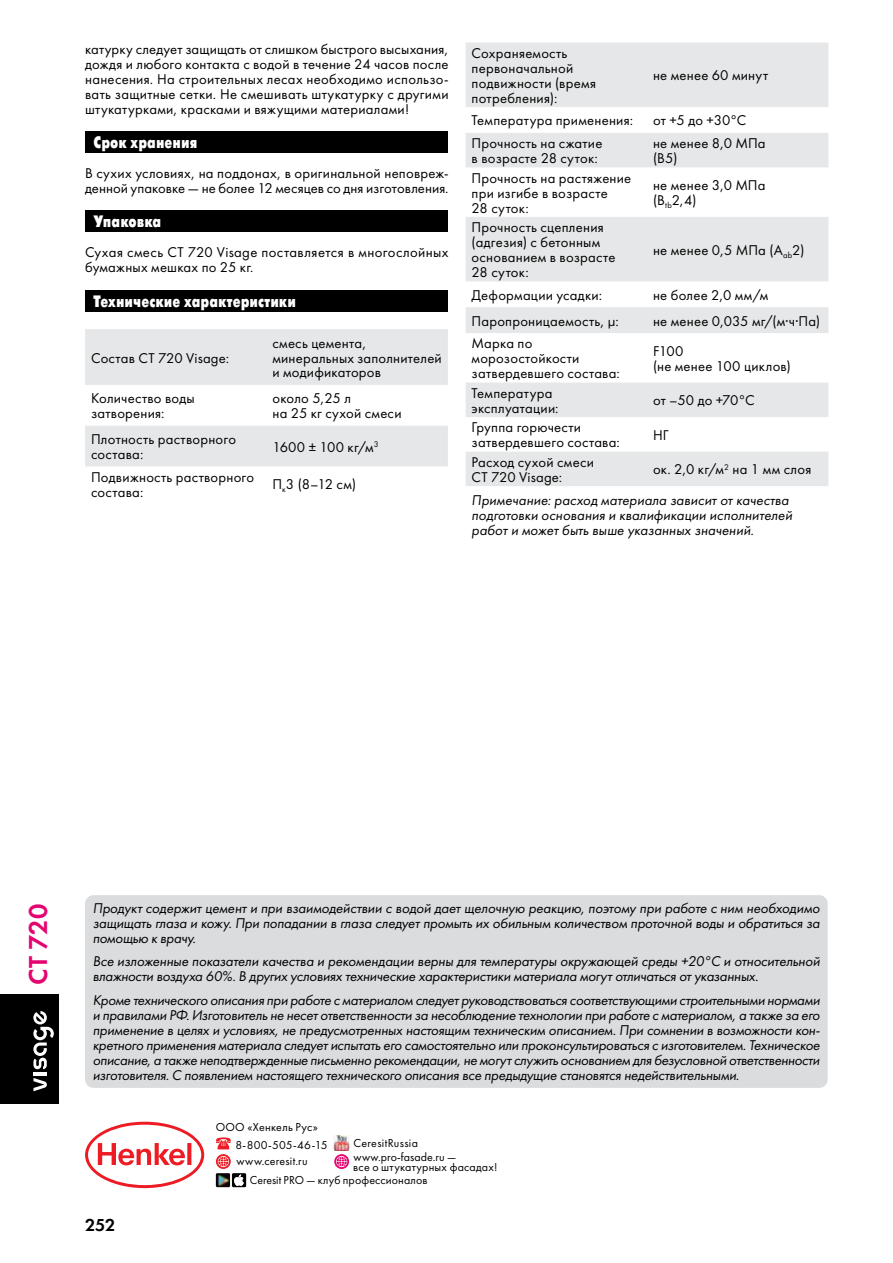
<style>
.page{position:relative;width:893px;height:1263px;background:#fff}
.page>*{position:absolute;margin:0;border:0;box-sizing:border-box;transform-origin:0 0}
.t1{font:27px "Futura New Demi";color:#e40571}
.t2{font:18px "Futura New Demi";color:#000}
.t3{font:16.5px "Futura Futuris Cond Extra Bold C";color:#fff}
.t4{font:italic 14.7px/15px "Futura Book C";letter-spacing:-.01em;color:#000}
.t5{font:14.7px/15px "Futura Book C";letter-spacing:.015em;color:#000}
.t6{font:12px/18px "Futura Book C";letter-spacing:.015em;color:#000}
.s1{font-style:normal}
</style>
<div class="page">
<svg style="left:85px;top:1122px;width:119px;height:66px"></svg>
<img style="left:334px;top:1135px;width:15px;height:15px">
<img style="left:216px;top:1173px;width:14px;height:14px">
<svg style="left:232px;top:1173px;width:14px;height:14px"></svg>
<svg style="left:216px;top:1137px;width:15px;height:12px"></svg>
<svg style="left:216px;top:1154px;width:15px;height:15px"></svg>
<svg style="left:218px;top:1156px;width:11px;height:11px"></svg>
<svg style="left:334px;top:1154px;width:15px;height:15px"></svg>
<svg style="left:336px;top:1156px;width:11px;height:11px"></svg>
<div style="left:85px;top:131px;width:363px;height:22px;background:#000"></div>
<div style="left:85px;top:210px;width:363px;height:22px;background:#000"></div>
<div style="left:85px;top:290px;width:363px;height:22px;background:#000"></div>
<svg style="left:85px;top:329px;width:363px;height:137px;fill:#e6e7e8"></svg>
<svg style="left:466px;top:43px;width:362px;height:443px;fill:#e6e7e8"></svg>
<div style="left:0;top:994px;width:58px;height:109px;background:#000"></div>
<hr style="left:33px;top:1072px;width:14px;height:3px;background:#fff">
<svg style="left:33px;top:1078px;width:14px;height:13px"></svg>
<svg style="left:33px;top:1011px;width:21px;height:58px"></svg>
<div style="left:85px;top:895px;width:743px;height:193px;background:#dbdcde;border-radius:9px"></div>
<p class="t5" style="left:85px;top:41px;width:365px;text-align:justify">катурку следует защищать от слишком быстрого высыхания, дождя и любого контакта с водой в течение 24 часов после нанесения. На строительных лесах необходимо использо&shy;вать защитные сетки. Не смешивать штукатурку с другими штукатурками, красками и вяжущими материалами!</p>
<p class="t3" style="left:94px;top:133px;width:105px">Срок хранения</p>
<p class="t5" style="left:85px;top:166px;width:365px">В сухих условиях, на поддонах, в оригинальной неповреж&shy;денной упаковке — не более 12 месяцев со дня изготовления.</p>
<p class="t3" style="left:94px;top:213px;width:69px">Упаковка</p>
<p class="t5" style="left:85px;top:245px;width:365px">Сухая смесь CT 720 Visage поставляется в многослойных бумажных мешках по 25 кг.</p>
<p class="t3" style="left:94px;top:292px;width:204px">Технические характеристики</p>
<p class="t5" style="left:91px;top:350px;width:140px">Состав CT 720 Visage:</p>
<p class="t5" style="left:272px;top:335px;width:171px">смесь цемента, минеральных заполнителей и модификаторов</p>
<p class="t5" style="left:91px;top:391px;width:105px">Количество воды затворения:</p>
<p class="t5" style="left:272px;top:391px;width:131px">около 5,25 л<br>на 25 кг сухой смеси</p>
<p class="t5" style="left:91px;top:432px;width:147px">Плотность растворного состава:</p>
<p class="t5" style="left:272px;top:439px;width:108px">1600 ± 100 кг/м<sup>3</sup></p>
<p class="t5" style="left:91px;top:470px;width:165px">Подвижность растворного состава:</p>
<p class="t5" style="left:272px;top:477px;width:85px">П<sub>к</sub>3 (8–12 см)</p>
<p class="t5" style="left:472px;top:46px;width:126px">Сохраняемость первоначальной подвижности (время потребления):</p>
<p class="t5" style="left:653px;top:68px;width:117px">не менее 60 минут</p>
<p class="t5" style="left:472px;top:113px;width:163px">Температура применения:</p>
<p class="t5" style="left:653px;top:113px;width:95px">от +5 до +30°С</p>
<p class="t5" style="left:472px;top:136px;width:132px">Прочность на сжатие в возрасте 28 суток:</p>
<p class="t5" style="left:653px;top:136px;width:114px">не менее 8,0 МПа (B5)</p>
<p class="t5" style="left:472px;top:170px;width:161px">Прочность на растяжение при изгибе в возрасте<br>28 суток:</p>
<p class="t5" style="left:653px;top:178px;width:114px">не менее 3,0 МПа (B<sub>tb</sub>2,4)</p>
<p class="t5" style="left:472px;top:220px;width:145px">Прочность сцепления (адгезия) с бетонным основанием в возрасте<br>28 суток:</p>
<p class="t5" style="left:653px;top:243px;width:153px">не менее 0,5 МПа (A<sub>ab</sub>2)</p>
<p class="t5" style="left:472px;top:288px;width:132px">Деформации усадки:</p>
<p class="t5" style="left:653px;top:288px;width:117px">не более 2,0 мм/м</p>
<p class="t5" style="left:472px;top:313px;width:149px">Паропроницаемость, µ:</p>
<p class="t5" style="left:653px;top:313px;width:169px">не менее 0,035 мг/(м·ч·Па)</p>
<p class="t5" style="left:472px;top:336px;width:150px">Марка по морозостойкости затвердевшего состава:</p>
<p class="t5" style="left:653px;top:344px;width:139px">F100<br>(не менее 100 циклов)</p>
<p class="t5" style="left:472px;top:386px;width:88px">Температура эксплуатации:</p>
<p class="t5" style="left:653px;top:393px;width:103px">от –50 до +70°С</p>
<p class="t5" style="left:472px;top:420px;width:150px">Группа горючести затвердевшего состава:</p>
<p class="t5" style="left:653px;top:428px;width:17px">НГ</p>
<p class="t5" style="left:472px;top:455px;width:124px">Расход сухой смеси<br>CT 720 Visage:</p>
<p class="t4" style="left:472px;top:455px;width:341px;line-height:30.2px;text-indent:181px"><span class="s1">ок. 2,0 кг/м</span><sup>2</sup> <span class="s1">на 1 мм слоя<br></span>Примечание: расход материала зависит от качества</p>
<p class="t4" style="left:472px;top:507px;width:322px">подготовки основания и квалификации исполнителей работ и может быть выше указанных значений.</p>
<h1 class="t1" style="left:21px;top:985px;width:83px;rotate:-90deg">CT 720</h1>
<p class="t4" style="left:93px;top:901px;width:729px;text-align:justify">Продукт содержит цемент и при взаимодействии с водой дает щелочную реакцию, поэтому при работе с ним необходимо защищать глаза и кожу. При попадании в глаза следует промыть их обильным количеством проточной воды и обратиться за помощью к врачу.</p>
<p class="t4" style="left:93px;top:954px;width:729px">Все изложенные показатели качества и рекомендации верны для температуры окружающей среды +20°C и относительной влажности воздуха 60%. В других условиях технические характеристики материала могут отличаться от указанных.</p>
<p class="t4" style="left:93px;top:993px;width:729px;text-align:justify">Кроме технического описания при работе с материалом следует руководствоваться соответствующими строительными нормами и правилами РФ. Изготовитель не несет ответственности за несоблюдение технологии при работе с материалом, а также за его применение в целях и условиях, не предусмотренных настоящим техническим описанием. При сомнении в возможности кон&shy;кретного применения материала следует испытать его самостоятельно или проконсультироваться с изготовителем. Техническое описание, а также неподтвержденные письменно рекомендации, не могут служить основанием для безусловной ответственности изготовителя. С появлением настоящего технического описания все предыдущие становятся недействительными.</p>
<p class="t6" style="left:235px;top:1118px;width:94px;text-indent:-20px">ООО «Хенкель Рус»<br>8-800-505-46-15</p>
<p class="t6" style="left:353px;top:1134px;width:66px">CeresitRussia</p>
<p class="t2" style="left:85px;top:1214px;width:32px">252</p>
<p class="t6" style="left:236px;top:1152px;width:73px">www.ceresit.ru</p>
<p class="t6" style="left:353px;top:1153px;width:146px;line-height:9.4px">www.pro-fasade.ru —<br>все о штукатурных фасадах!</p>
<p class="t6" style="left:250px;top:1171px;width:179px">Ceresit PRO — клуб профессионалов</p>
</div>
